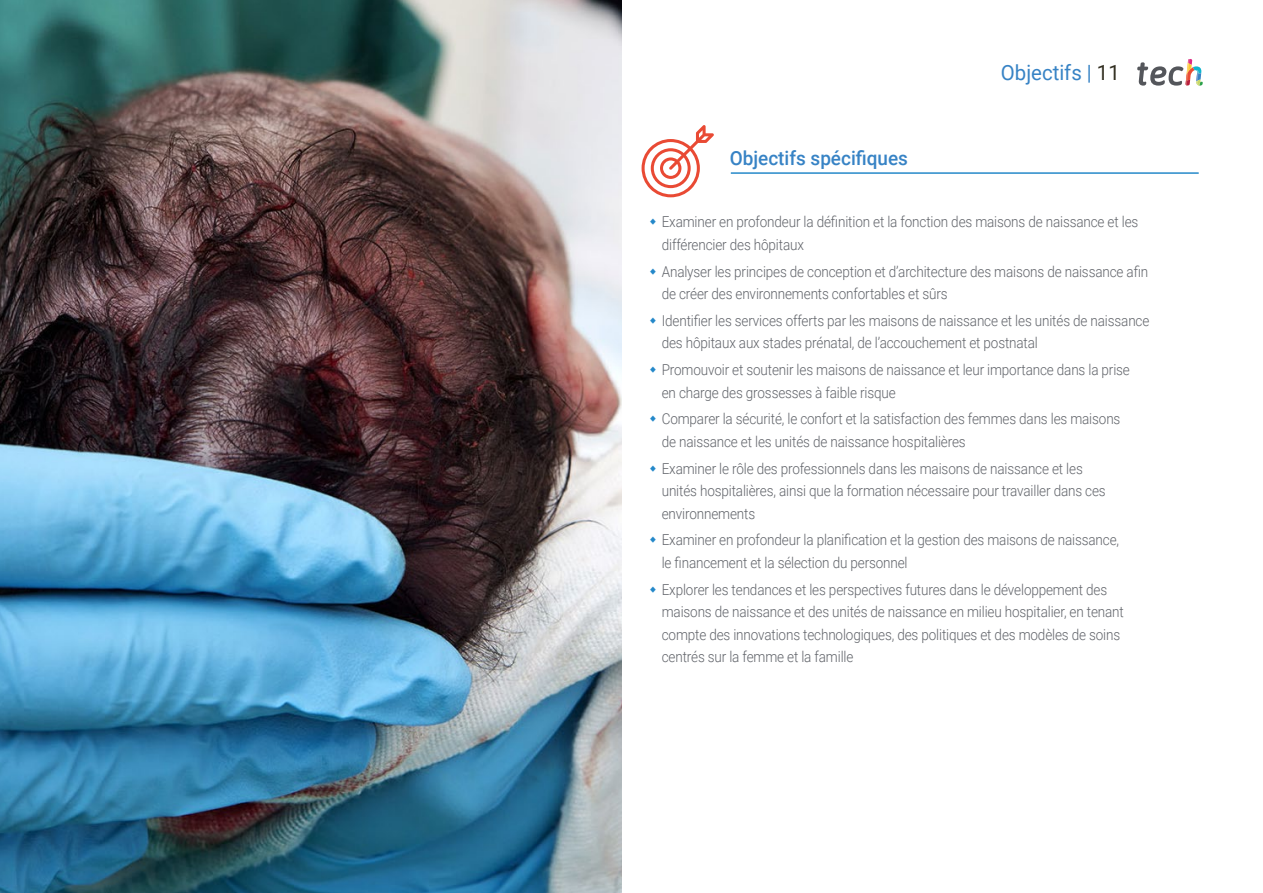
<style>
.page{position:relative;width:1263px;height:893px;background:#fff}
.page>*{position:absolute;margin:0;border:0;box-sizing:border-box;transform-origin:0 0}
.t1{font:21px "Roboto";color:#3783c5}
.t2{font:500 19.5px "Roboto";color:#3783c5}
.t3{font:300 15px/22.5px "Roboto";letter-spacing:-.01em;color:#61646a;scale:.9 1}
.s1{color:#312e20}
</style>
<div class="page">
<img style="left:0;top:0;width:621px;height:893px">
<svg style="left:1137px;top:59px;width:66px;height:27px"></svg>
<svg style="left:641px;top:125px;width:73px;height:72px"></svg>
<hr style="left:731px;top:173px;width:467px;height:1px;background:#2488c9">
<h2 class="t2" style="left:730px;top:144px;width:180px">Objectifs spécifiques</h2>
<h1 class="t1" style="left:1001px;top:57px;width:120px">Objectifs | <span class="s1">11</span></h1>
<p class="t3" style="left:662px;top:210px;width:531px">Examiner en profondeur la définition et la fonction des maisons de naissance et les différencier des hôpitaux</p>
<p class="t3" style="left:662px;top:259px;width:542px">Analyser les principes de conception et d’architecture des maisons de naissance afin de créer des environnements confortables et sûrs</p>
<p class="t3" style="left:662px;top:309px;width:543px">Identifier les services offerts par les maisons de naissance et les unités de naissance des hôpitaux aux stades prénatal, de l’accouchement et postnatal</p>
<p class="t3" style="left:662px;top:358px;width:522px">Promouvoir et soutenir les maisons de naissance et leur importance dans la prise en charge des grossesses à faible risque</p>
<p class="t3" style="left:662px;top:407px;width:511px">Comparer la sécurité, le confort et la satisfaction des femmes dans les maisons de naissance et les unités de naissance hospitalières</p>
<p class="t3" style="left:662px;top:456px;width:495px">Examiner le rôle des professionnels dans les maisons de naissance et les unités hospitalières, ainsi que la formation nécessaire pour travailler dans ces environnements</p>
<p class="t3" style="left:662px;top:528px;width:510px">Examiner en profondeur la planification et la gestion des maisons de naissance, le financement et la sélection du personnel</p>
<p class="t3" style="left:662px;top:577px;width:515px">Explorer les tendances et les perspectives futures dans le développement des maisons de naissance et des unités de naissance en milieu hospitalier, en tenant compte des innovations technologiques, des politiques et des modèles de soins centrés sur la femme et la famille</p>
</div>
